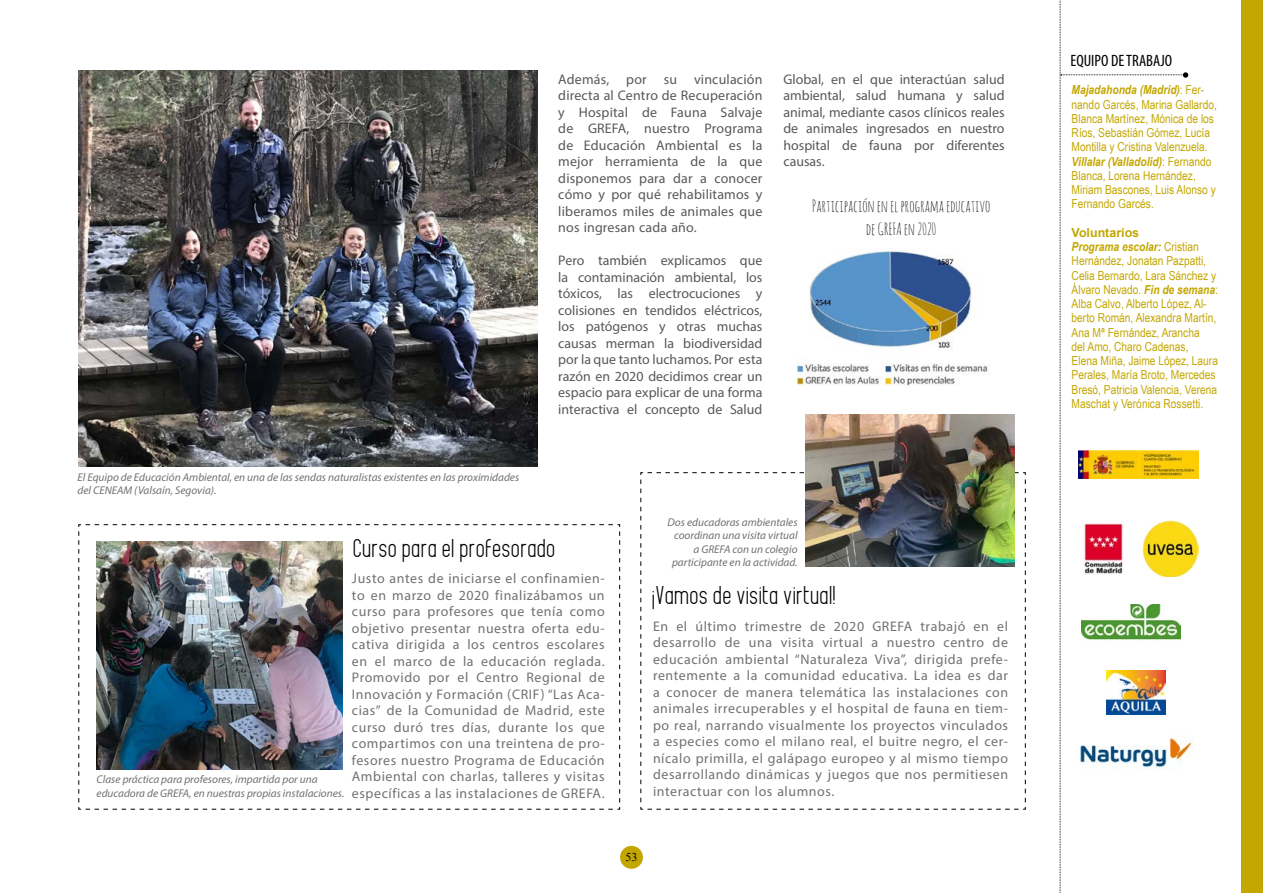
<style>
.page{position:relative;width:1263px;height:893px;background:#fff}
.page>*{position:absolute;margin:0;border:0;box-sizing:border-box;transform-origin:0 0}
.t1{font:24px "Megan June";color:#000}
.t2{font:19.5px/16.5px "Myriad Arabic";letter-spacing:.03em;color:#707172;text-align:justify}
.t3{font:19.5px/16.5px "Myriad Arabic";color:#58585a;text-align:justify}
.t4{font:16.5px/22.5px "Amatic SC";color:#212121;text-align:center}
.t5{font:condensed 16.5px "Myriad Pro";color:#000}
.t6{font:12.45px/14.2px "Arial Narrow";color:#c3a700}
.t7{font:700 12.45px "Arial";color:#c3a700}
.t8{font:12px "Times New Roman";color:#000}
.t9{font:italic 11.25px/13.5px "Myriad Pro";color:#707172}
.s1{font-weight:700;font-style:italic}
</style>
<div class="page">
<div style="left:620px;top:846px;width:23px;height:23px;background:#c3a700;border-radius:50%"></div>
<svg style="left:1060px;top:0;width:128px;height:893px"></svg>
<svg style="left:78px;top:524px;width:542px;height:286px"></svg>
<svg style="left:640px;top:472px;width:386px;height:338px"></svg>
<img style="left:78px;top:71px;width:459px;height:396px">
<img style="left:97px;top:541px;width:245px;height:229px">
<img style="left:805px;top:414px;width:209px;height:152px">
<img style="left:1075px;top:735px;width:117px;height:36px">
<img style="left:1106px;top:671px;width:59px;height:44px">
<img style="left:1082px;top:605px;width:98px;height:44px">
<img style="left:1078px;top:450px;width:121px;height:29px">
<img style="left:1082px;top:521px;width:42px;height:56px">
<img style="left:1142px;top:521px;width:56px;height:56px">
<img style="left:796px;top:250px;width:192px;height:135px">
<div style="left:1241px;top:0;width:22px;height:893px;background:#c3a700"></div>
<p class="t9" style="left:78px;top:470px;width:443px">El Equipo de Educación Ambiental, en una de las sendas naturalistas existentes en las proximidades del CENEAM (Valsaín, Segovia).</p>
<p class="t3" style="left:558px;top:71px;width:206px">Además, por su vinculación directa al Centro de Recuperación y Hospital de Fauna Salvaje de GREFA, nuestro Programa de Educación Ambiental es la mejor herramienta de la que disponemos para dar a conocer cómo y por qué rehabilitamos y liberamos miles de animales que nos ingresan cada año.</p>
<p class="t3" style="left:558px;top:252px;width:206px">Pero también explicamos que la contaminación ambiental, los tóxicos, las electrocuciones y colisiones en tendidos eléctricos, los patógenos y otras muchas causas merman la biodiversidad por la que tanto luchamos. Por esta razón en 2020 decidimos crear un espacio para explicar de una forma interactiva el concepto de Salud</p>
<p class="t3" style="left:783px;top:71px;width:223px">Global, en el que interactúan salud ambiental, salud humana y salud animal, mediante casos clínicos reales de animales ingresados en nuestro hospital de fauna por diferentes causas.</p>
<p class="t4" style="left:812px;top:194px;width:180px">Participación en el programa educativo de GREFA en 2020</p>
<p class="t9" style="left:97px;top:772px;width:249px">Clase práctica para profesores, impartida por una educadora de GREFA, en nuestras propias instalaciones.</p>
<p class="t1" style="left:354px;top:535px;width:204px">Curso para el profesorado</p>
<p class="t2" style="left:352px;top:570px;width:254px">Justo antes de iniciarse el confinamien&shy;to en marzo de 2020 finalizábamos un curso para profesores que tenía como objetivo presentar nuestra oferta edu&shy;cativa dirigida a los centros escolares en el marco de la educación reglada.<br>Promovido por el Centro Regional de Innovación y Formación (CRIF) “Las Aca&shy;cias” de la Comunidad de Madrid, este curso duró tres días, durante los que compartimos con una treintena de pro&shy;fesores nuestro Programa de Educación Ambiental con charlas, talleres y visitas específicas a las instalaciones de GREFA.</p>
<p class="t9" style="left:667px;top:515px;width:132px;text-align:right">Dos educadoras ambientales coordinan una visita virtual a GREFA con un colegio participante en la actividad.</p>
<p class="t1" style="left:653px;top:582px;width:186px">¡Vamos de visita virtual!</p>
<p class="t2" style="left:653px;top:618px;width:357px">En el último trimestre de 2020 GREFA trabajó en el desarrollo de una visita virtual a nuestro centro de educación ambiental “Naturaleza Viva”, dirigida prefe&shy;rentemente a la comunidad educativa. La idea es dar a conocer de manera telemática las instalaciones con animales irrecuperables y el hospital de fauna en tiem&shy;po real, narrando visualmente los proyectos vinculados a especies como el milano real, el buitre negro, el cer&shy;nícalo primilla, el galápago europeo y al mismo tiempo desarrollando dinámicas y juegos que nos permitiesen interactuar con los alumnos.</p>
<p class="t8" style="left:625px;top:849px;width:13px">53</p>
<p class="t5" style="left:1070px;top:51px;width:103px">EQUIPO DE TRABAJO</p>
<p class="t6" style="left:1071px;top:82px;width:147px"><span class="s1">Majadahonda (Madrid)</span>: Fer&shy;nando Garcés, Marina Gallardo,<br>Blanca Martínez, Mónica de los<br>Ríos, Sebastián Gómez, Lucía<br>Montilla y Cristina Valenzuela.<br><span class="s1">Villalar (Valladolid)</span>: Fernando<br>Blanca, Lorena Hernández,<br>Miriam Bascones, Luis Alonso y<br>Fernando Garcés.</p>
<p class="t7" style="left:1071px;top:224px;width:69px">Voluntarios</p>
<p class="t6" style="left:1071px;top:239px;width:148px"><span class="s1">Programa escolar:</span> Cristian<br>Hernández, Jonatan Pazpatti,<br>Celia Bernardo, Lara Sánchez y<br>Álvaro Nevado. <span class="s1">Fin de semana</span>:<br>Alba Calvo, Alberto López, Al&shy;berto Román, Alexandra Martín,<br>Ana Mª Fernández, Arancha<br>del Amo, Charo Cadenas,<br>Elena Miña, Jaime López, Laura<br>Perales, María Broto, Mercedes<br>Bresó, Patricia Valencia, Verena<br>Maschat y Verónica Rossetti.</p>
</div>
